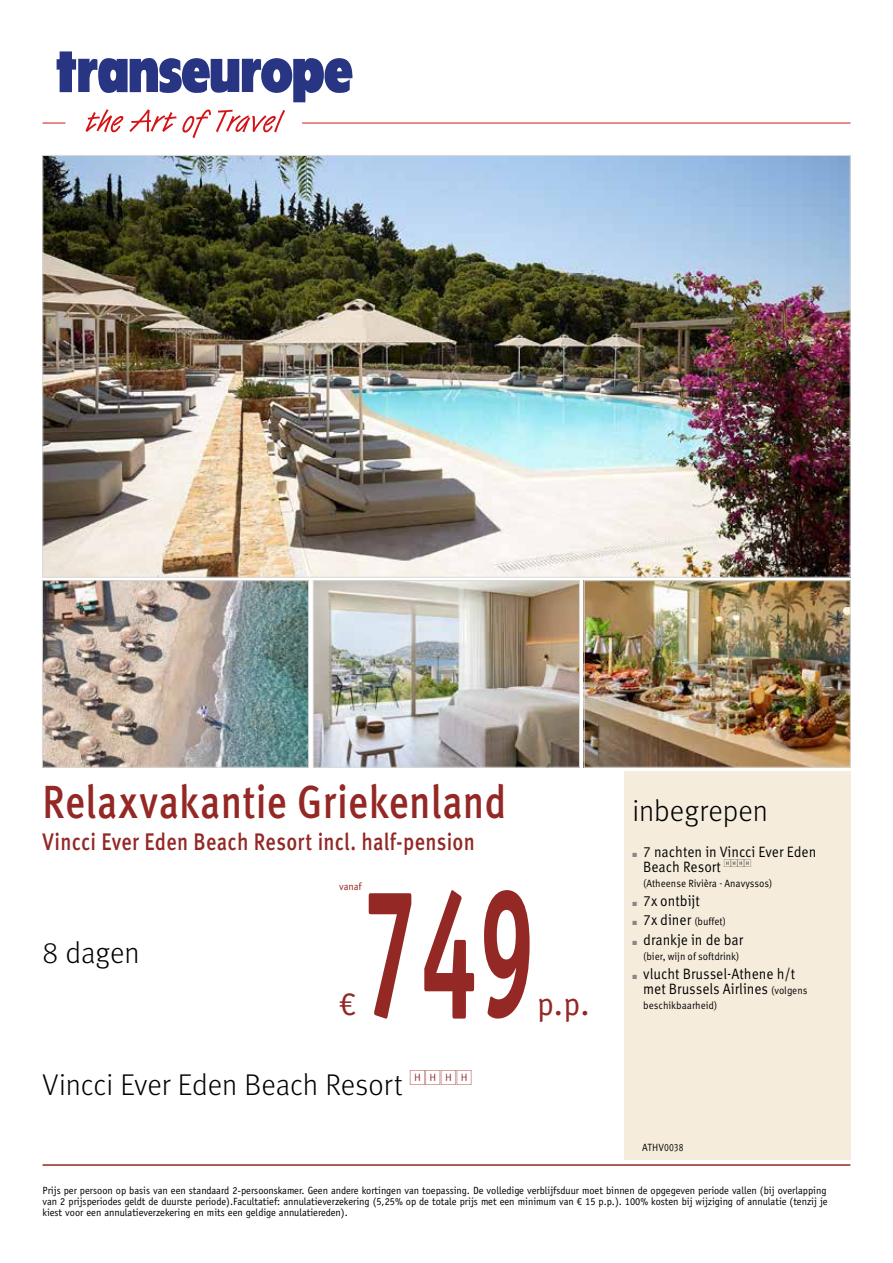
<style>
.page{position:relative;width:893px;height:1263px;background:#fff}
.page>*{position:absolute;margin:0;border:0;box-sizing:border-box;transform-origin:0 0}
.t1{font:700 183px "Officina Sans Std";color:#932825;scale:.58 1}
.t2{font:500 46.5px "Meta Pro";letter-spacing:.01em;color:#932825;scale:.83 1}
.t3{font:33.15px "Officina Sans Std";color:#932825}
.t4{font:300 30px "Meta Pro";color:#000}
.t5{font:500 24px "Meta Pro";letter-spacing:.01em;color:#932825;scale:.83 1}
.t6{font:15px/15px "Meta Correspondence Pro";color:#000;scale:.9 1}
.t7{font:10.5px/11.2px "Officina Sans Std";color:#000}
.t8{font:10.5px "Meta Correspondence Pro";color:#000;scale:.91 1}
.t9{font:10.5px "Officina Sans Std";color:#932825}
.s1{color:#878787}
.s2{font-size:15px}
.s3{font-size:10.5px}
</style>
<div class="page">
<div style="left:624px;top:772px;width:226px;height:388px;background:#f5ecdc"></div>
<svg style="left:43px;top:123px;width:22px;height:1px"></svg>
<hr style="left:302px;top:123px;width:548px;height:1px;background:#d51317">
<svg style="left:86px;top:109px;width:37px;height:23px"></svg>
<svg style="left:129px;top:109px;width:156px;height:29px"></svg>
<div style="left:227px;top:59px;width:12px;height:33px;background:#283583"></div>
<svg style="left:57px;top:51px;width:179px;height:42px"></svg>
<svg style="left:242px;top:58px;width:111px;height:44px"></svg>
<hr style="left:43px;top:1164px;width:807px;height:2px;background:#932825">
<img style="left:45px;top:157px;width:803px;height:418px">
<img style="left:44px;top:582px;width:263px;height:183px">
<div style="left:42px;top:580px;width:267px;height:187px;border:1px solid #dadada"></div>
<img style="left:315px;top:582px;width:263px;height:183px">
<div style="left:313px;top:580px;width:267px;height:187px;border:1px solid #dadada"></div>
<img style="left:586px;top:582px;width:262px;height:183px">
<div style="left:584px;top:580px;width:266px;height:187px;border:1px solid #dadada"></div>
<h2 class="t2" style="left:43px;top:766px;width:560px">Relaxvakantie Griekenland</h2>
<h3 class="t5" style="left:43px;top:823px;width:522px">Vincci Ever Eden Beach Resort incl. half-pension</h3>
<h3 class="t4" style="left:43px;top:931px;width:99px">8 dagen</h3>
<p class="t9" style="left:339px;top:880px;width:24px">vanaf</p>
<h1 class="t1" style="left:360px;top:839px;width:307px">749</h1>
<h3 class="t3" style="left:339px;top:985px;width:18px">€</h3>
<h3 class="t3" style="left:537px;top:985px;width:54px">p.p.</h3>
<h3 class="t4" style="left:43px;top:1063px;width:430px">Vincci Ever Eden Beach Resort <sup>HHHH</sup></h3>
<h3 class="t4" style="left:632px;top:789px;width:137px">inbegrepen</h3>
<h3 class="t6" style="left:643px;top:843px;width:194px;text-indent:-11px"><span class="s1">■</span> 7 nachten in Vincci Ever Eden<br>Beach Resort <sup>HHHH</sup></h3>
<p class="t8" style="left:643px;top:875px;width:143px">(Atheense Rivièra - Anavyssos)</p>
<h3 class="t6" style="left:632px;top:892px;width:76px"><span class="s1">■</span> 7x ontbijt</h3>
<p class="t8" style="left:632px;top:914px;width:104px"><span class="s1">■</span> <span class="s2">7x diner</span> (buffet)</p>
<h3 class="t6" style="left:632px;top:931px;width:125px"><span class="s1">■</span> drankje in de bar</h3>
<p class="t8" style="left:643px;top:948px;width:107px">(bier, wijn of softdrink)</p>
<h3 class="t6" style="left:643px;top:965px;width:184px;text-indent:-11px"><span class="s1">■</span> vlucht Brussel-Athene h/t met Brussels Airlines <span class="s3">(volgens</span></h3>
<p class="t8" style="left:643px;top:997px;width:83px">beschikbaarheid)</p>
<p class="t8" style="left:642px;top:1139px;width:47px">ATHV0038</p>
<p class="t7" style="left:43px;top:1184px;width:787px">Prijs per persoon op basis van een standaard 2-persoonskamer. Geen andere kortingen van toepassing. De volledige verblijfsduur moet binnen de opgegeven periode vallen (bij overlapping van 2 prijsperiodes geldt de duurste periode).Facultatief: annulatieverzekering (5,25% op de totale prijs met een minimum van € 15 p.p.). 100% kosten bij wijziging of annulatie (tenzij je kiest voor een annulatieverzekering en mits een geldige annulatiereden).</p>
</div>
